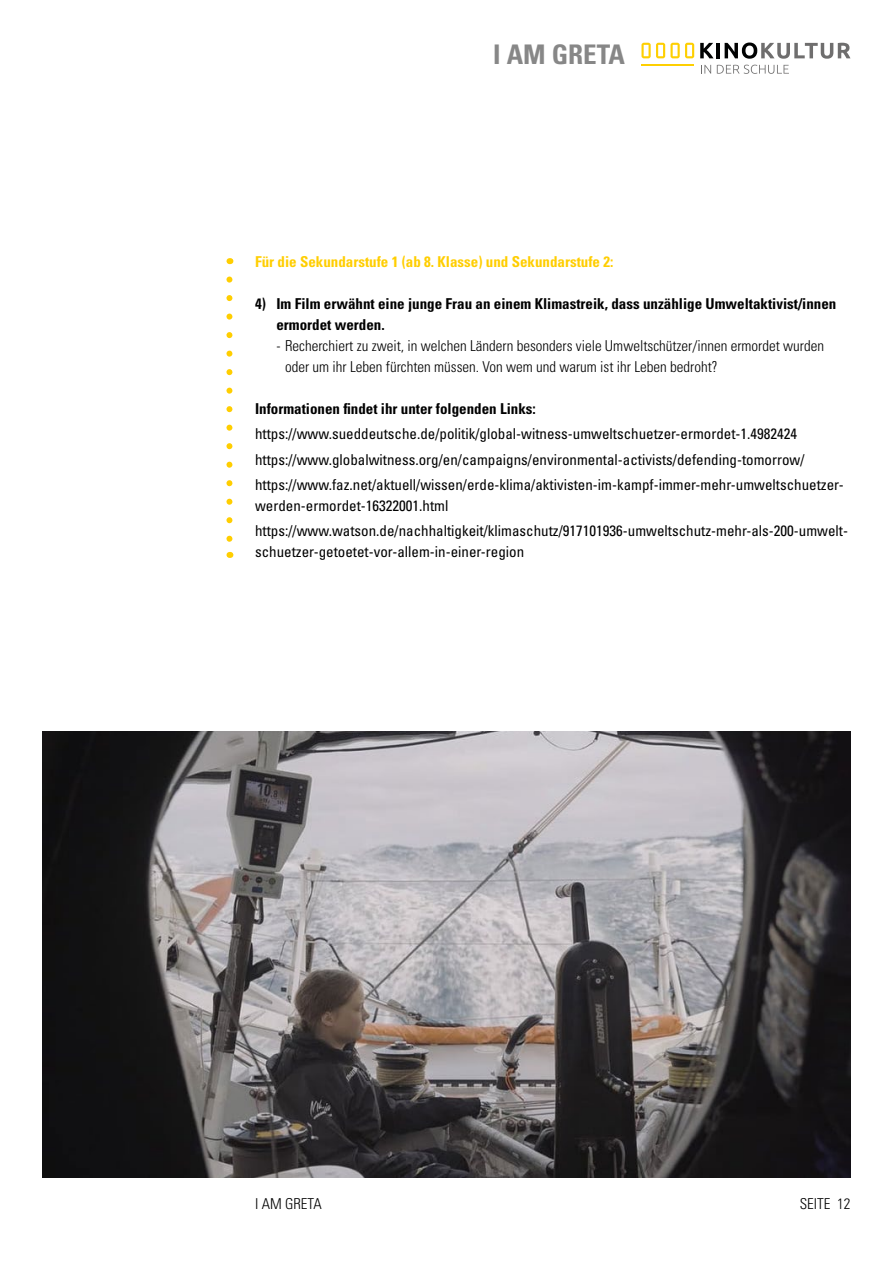
<style>
.page{position:relative;width:893px;height:1263px;background:#fff}
.page>*{position:absolute;margin:0;border:0;box-sizing:border-box;transform-origin:0 0}
.t1{font:700 condensed 27px "Univers";color:#878787}
.t2{font:condensed 15px/25.2px "Univers";color:#000}
.t3{font:300 condensed 15px/21px "Univers";color:#000}
.t4{font:700 condensed 15px/21px "Univers";color:#000}
.t5{font:700 condensed 15px "Univers";color:#ffce00}
</style>
<div class="page">
<svg style="left:700px;top:43px;width:13px;height:15px"></svg>
<hr style="left:716px;top:43px;width:4px;height:15px;background:#010202">
<svg style="left:725px;top:43px;width:125px;height:16px"></svg>
<svg style="left:701px;top:65px;width:10px;height:9px"></svg>
<svg style="left:717px;top:65px;width:72px;height:9px"></svg>
<hr style="left:641px;top:65px;width:53px;height:1px;background:#fecf01">
<svg style="left:641px;top:43px;width:53px;height:15px"></svg>
<img style="left:43px;top:731px;width:807px;height:447px">
<svg style="left:226px;top:279px;width:6px;height:263px"></svg>
<h1 class="t1" style="left:493px;top:38px;width:133px">I AM GRETA</h1>
<p class="t5" style="left:255px;top:253px;width:360px">Für die Sekundarstufe 1 (ab 8. Klasse) und Sekundarstufe 2:</p>
<p class="t4" style="left:276px;top:293px;width:561px;text-indent:-21px">4) Im Film erwähnt eine junge Frau an einem Klimastreik, dass unzählige Umweltaktivist/innen ermordet werden.</p>
<p class="t3" style="left:285px;top:335px;width:540px;text-indent:-9px">- Recherchiert zu zweit, in welchen Ländern besonders viele Umweltschützer/innen ermordet wurden oder um ihr Leben fürchten müssen. Von wem und warum ist ihr Leben bedroht?</p>
<p class="t4" style="left:255px;top:398px;width:282px">Informationen findet ihr unter folgenden Links:</p>
<p class="t2" style="left:255px;top:421px;width:590px">https://www.sueddeutsche.de/politik/global-witness-umweltschuetzer-ermordet-1.4982424 https://www.globalwitness.org/en/campaigns/environmental-activists/defending-tomorrow/ https://www.faz.net/aktuell/wissen/erde-klima/aktivisten-im-kampf-immer-mehr-umweltschuetzer-</p>
<p class="t2" style="left:255px;top:493px;width:594px">werden-ermordet-16322001.html https://www.watson.de/nachhaltigkeit/klimaschutz/917101936-umweltschutz-mehr-als-200-umwelt-</p>
<p class="t2" style="left:255px;top:539px;width:271px">schuetzer-getoetet-vor-allem-in-einer-region</p>
<p class="t3" style="left:255px;top:1193px;width:68px">I AM GRETA</p>
<p class="t3" style="left:800px;top:1193px;width:52px">SEITE 12</p>
</div>
